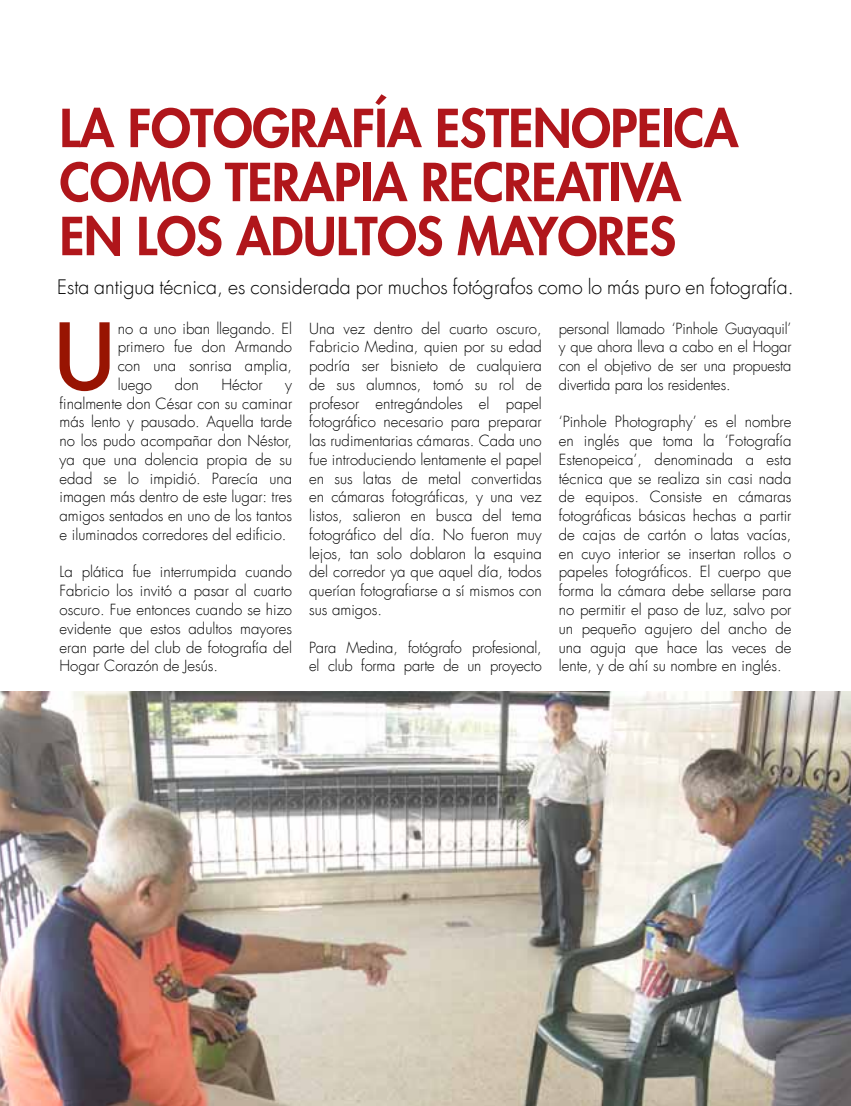
<style>
.page{position:relative;width:851px;height:1106px;background:#fff}
.page>*{position:absolute;margin:0;border:0;box-sizing:border-box;transform-origin:0 0}
.t1{font:500 89.55px "Futura";color:#981402}
.t2{font:800 51px "Futura LT";letter-spacing:-.01em;color:#b0161b}
.t3{font:300 19.5px "Futura";color:#000}
.t4{font:300 15px/18.8px "Futura";color:#000;text-align:justify}
</style>
<div class="page">
<img style="left:0;top:691px;width:850px;height:415px">
<h2 class="t2" style="left:252px;top:94px;width:212px">GRAFÍA ESTENOPEICA</h2>
<h2 class="t2" style="left:60px;top:94px;width:100px">LA FOTO</h2>
<h2 class="t2" style="left:60px;top:148px;width:39px">COMO</h2>
<h2 class="t2" style="left:225px;top:148px;width:28px">TERAPIA</h2>
<h2 class="t2" style="left:421px;top:148px;width:27px">RECREATIVA</h2>
<h2 class="t2" style="left:60px;top:202px;width:208px">EN LOS ADULTOS</h2>
<h2 class="t2" style="left:457px;top:202px;width:131px">MAYORES</h2>
<h3 class="t3" style="left:57px;top:274px;width:738px">Esta antigua técnica, es considerada por muchos fotógrafos como lo más puro en fotografía.</h3>
<h1 class="t1" style="left:51px;top:295px;width:68px">U</h1>
<p class="t4" style="left:118px;top:319px;width:176px">no a uno iban llegando. El primero fue don Armando con una sonrisa amplia, luego</p>
<p class="t4" style="left:175px;top:375px;width:25px">don</p>
<p class="t4" style="left:221px;top:375px;width:43px">Héctor</p>
<p class="t4" style="left:60px;top:375px;width:234px;text-indent:226px">y finalmente don César con su caminar más lento y pausado. Aquella tarde no los pudo acompañar don Néstor, ya que una dolencia propia de su edad se lo impidió. Parecía una imagen más dentro de este lugar: tres amigos sentados en uno de los tantos e iluminados corredores del edificio.</p>
<p class="t4" style="left:60px;top:563px;width:234px">La plática fue interrumpida cuando Fabricio los invitó a pasar al cuarto oscuro. Fue entonces cuando se hizo evidente que estos adultos mayores eran parte del club de fotografía del Hogar Corazón de Jesús.</p>
<p class="t4" style="left:309px;top:319px;width:234px">Una vez dentro del cuarto oscuro, Fabricio Medina, quien por su edad podría ser bisnieto de cualquiera de sus alumnos, tomó su rol de profesor entregándoles el papel fotográfico necesario para preparar las rudimentarias cámaras. Cada uno fue introduciendo lentamente el papel en sus latas de metal convertidas en cámaras fotográficas, y una vez listos, salieron en busca del tema fotográfico del día. No fueron muy lejos, tan solo doblaron la esquina del corredor ya que aquel día, todos querían fotografiarse a sí mismos con sus amigos.</p>
<p class="t4" style="left:309px;top:638px;width:234px">Para Medina, fotógrafo profesional, el club forma parte de un proyecto</p>
<p class="t4" style="left:558px;top:319px;width:234px">personal llamado ‘Pinhole Guayaquil’ y que ahora lleva a cabo en el Hogar con el objetivo de ser una propuesta divertida para los residentes.</p>
<p class="t4" style="left:558px;top:413px;width:234px">‘Pinhole Photography’ es el nombre en inglés que toma la ‘Fotografía Estenopeica’, denominada a esta técnica que se realiza sin casi nada de equipos. Consiste en cámaras fotográficas básicas hechas a partir de cajas de cartón o latas vacías, en cuyo interior se insertan rollos o papeles fotográficos. El cuerpo que forma la cámara debe sellarse para no permitir el paso de luz, salvo por un pequeño agujero del ancho de una aguja que hace las veces de lente, y de ahí su nombre en inglés.</p>
</div>
